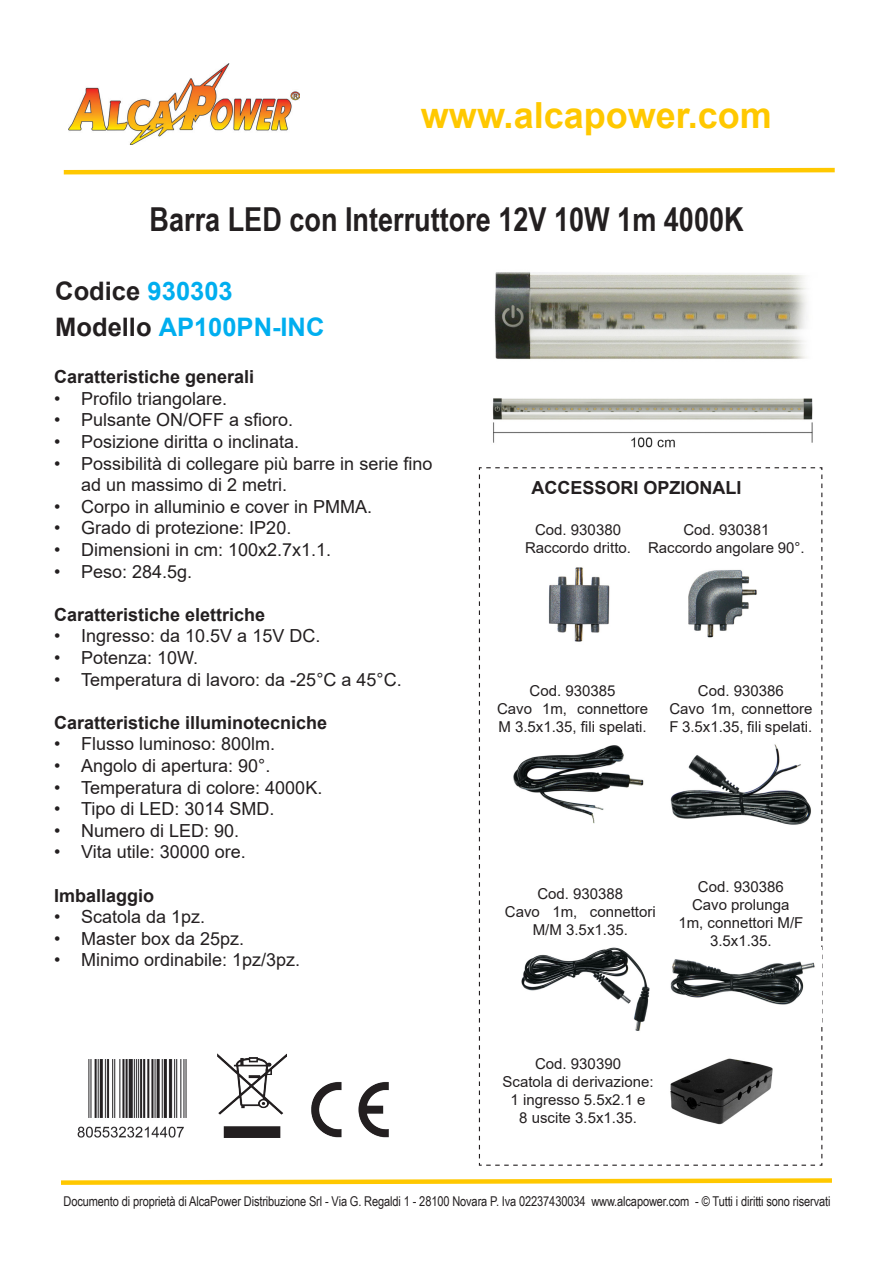
<style>
.page{position:relative;width:893px;height:1263px;background:#fff}
.page>*{position:absolute;margin:0;border:0;box-sizing:border-box;transform-origin:0 0}
.t1{font:700 36px "Arial";color:#ffc800}
.t2{font:700 33px "Arial Narrow";color:#231f20}
.t3{font:700 25.5px "Arial";color:#00aeef}
.t4{font:700 25.5px "Arial";color:#231f20}
.t5{font:18px/21.6px "Arial";color:#231f20}
.t6{font:700 18px "Arial";color:#231f20}
.t7{font:15px/18px "Arial";color:#231f20}
.t8{font:13.5px "Arial Narrow";letter-spacing:-.01em;color:#231f20}
.s1{color:#00aeef}
.s2{color:#231f20}
</style>
<div class="page">
<svg style="left:478px;top:467px;width:345px;height:699px"></svg>
<img style="left:68px;top:63px;width:232px;height:82px">
<svg style="left:63px;top:167px;width:772px;height:8px"></svg>
<img style="left:311px;top:1082px;width:78px;height:56px">
<img style="left:217px;top:1053px;width:69px;height:85px">
<img style="left:78px;top:1060px;width:109px;height:78px">
<svg style="left:61px;top:1178px;width:771px;height:7px"></svg>
<img style="left:492px;top:272px;width:321px;height:176px">
<img style="left:518px;top:564px;width:121px;height:81px">
<img style="left:660px;top:564px;width:121px;height:81px">
<img style="left:497px;top:731px;width:315px;height:108px">
<img style="left:505px;top:935px;width:162px;height:103px">
<img style="left:659px;top:948px;width:162px;height:78px">
<img style="left:640px;top:1037px;width:162px;height:108px">
<p class="t1" style="left:421px;top:90px;width:352px">www.alcapower.com</p>
<p class="t2" style="left:150px;top:195px;width:596px">Barra LED con Interruttore 12V 10W 1m 4000K</p>
<p class="t4" style="left:55px;top:273px;width:179px">Codice <span class="s1">930303</span></p>
<p class="t3" style="left:55px;top:309px;width:271px"><span class="s2">Modello</span> AP100PN-INC</p>
<p class="t6" style="left:54px;top:364px;width:202px">Caratteristiche generali</p>
<p class="t5" style="left:54px;top:387px;width:175px">• Profilo triangolare.</p>
<p class="t5" style="left:54px;top:409px;width:241px">• Pulsante ON/OFF a sfioro.</p>
<p class="t5" style="left:54px;top:431px;width:247px">• Posizione diritta o inclinata.</p>
<p class="t5" style="left:81px;top:452px;width:353px;text-indent:-27px">• Possibilità di collegare più barre in serie fino ad un massimo di 2 metri.</p>
<p class="t5" style="left:54px;top:495px;width:320px">• Corpo in alluminio e cover in PMMA.</p>
<p class="t5" style="left:54px;top:517px;width:239px">• Grado di protezione: IP20.</p>
<p class="t5" style="left:54px;top:539px;width:279px">• Dimensioni in cm: 100x2.7x1.1.</p>
<p class="t5" style="left:54px;top:560px;width:140px">• Peso: 284.5g.</p>
<p class="t6" style="left:54px;top:602px;width:213px">Caratteristiche elettriche</p>
<p class="t5" style="left:54px;top:625px;width:268px">• Ingresso: da 10.5V a 15V DC.</p>
<p class="t5" style="left:54px;top:647px;width:146px">• Potenza: 10W.</p>
<p class="t5" style="left:54px;top:668px;width:349px">• Temperatura di lavoro: da -25°C a 45°C.</p>
<p class="t6" style="left:54px;top:710px;width:275px">Caratteristiche illuminotecniche</p>
<p class="t5" style="left:54px;top:733px;width:223px">• Flusso luminoso: 800lm.</p>
<p class="t5" style="left:54px;top:755px;width:218px">• Angolo di apertura: 90°.</p>
<p class="t5" style="left:54px;top:776px;width:270px">• Temperatura di colore: 4000K.</p>
<p class="t5" style="left:54px;top:798px;width:222px">• Tipo di LED: 3014 SMD.</p>
<p class="t5" style="left:54px;top:819px;width:187px">• Numero di LED: 90.</p>
<p class="t5" style="left:54px;top:841px;width:193px">• Vita utile: 30000 ore.</p>
<p class="t6" style="left:54px;top:882px;width:102px">Imballaggio</p>
<p class="t5" style="left:54px;top:906px;width:153px">• Scatola da 1pz.</p>
<p class="t5" style="left:54px;top:927px;width:192px">• Master box da 25pz.</p>
<p class="t5" style="left:54px;top:949px;width:248px">• Minimo ordinabile: 1pz/3pz.</p>
<p class="t6" style="left:531px;top:475px;width:212px">ACCESSORI OPZIONALI</p>
<p class="t7" style="left:535px;top:521px;width:87px">Cod. 930380</p>
<p class="t7" style="left:525px;top:539px;width:107px">Raccordo dritto.</p>
<p class="t7" style="left:683px;top:521px;width:87px">Cod. 930381</p>
<p class="t7" style="left:648px;top:539px;width:158px">Raccordo angolare 90°.</p>
<p class="t7" style="left:530px;top:681px;width:87px">Cod. 930385</p>
<p class="t7" style="left:497px;top:699px;width:152px">Cavo 1m, connettore<br>M 3.5x1.35, fili spelati.</p>
<p class="t7" style="left:698px;top:681px;width:87px">Cod. 930386</p>
<p class="t7" style="left:669px;top:699px;width:145px">Cavo 1m, connettore<br>F 3.5x1.35, fili spelati.</p>
<p class="t7" style="left:537px;top:885px;width:87px">Cod. 930388</p>
<p class="t7" style="left:505px;top:903px;width:152px;text-align:center">Cavo 1m, connettori<br>M/M 3.5x1.35.</p>
<p class="t7" style="left:698px;top:878px;width:87px">Cod. 930386</p>
<p class="t7" style="left:678px;top:896px;width:127px;text-align:center">Cavo prolunga<br>1m, connettori M/F<br>3.5x1.35.</p>
<p class="t7" style="left:535px;top:1055px;width:87px">Cod. 930390</p>
<p class="t7" style="left:503px;top:1073px;width:152px">Scatola di derivazione:</p>
<p class="t7" style="left:510px;top:1091px;width:137px">1 ingresso 5.5x2.1 e</p>
<p class="t7" style="left:519px;top:1109px;width:119px">8 uscite 3.5x1.35.</p>
<p class="t8" style="left:64px;top:1191px;width:768px">Documento di proprietà di AlcaPower Distribuzione Srl - Via G. Regaldi 1 - 28100 Novara P. Iva 02237430034 www.alcapower.com - © Tutti i diritti sono riservati</p>
</div>
